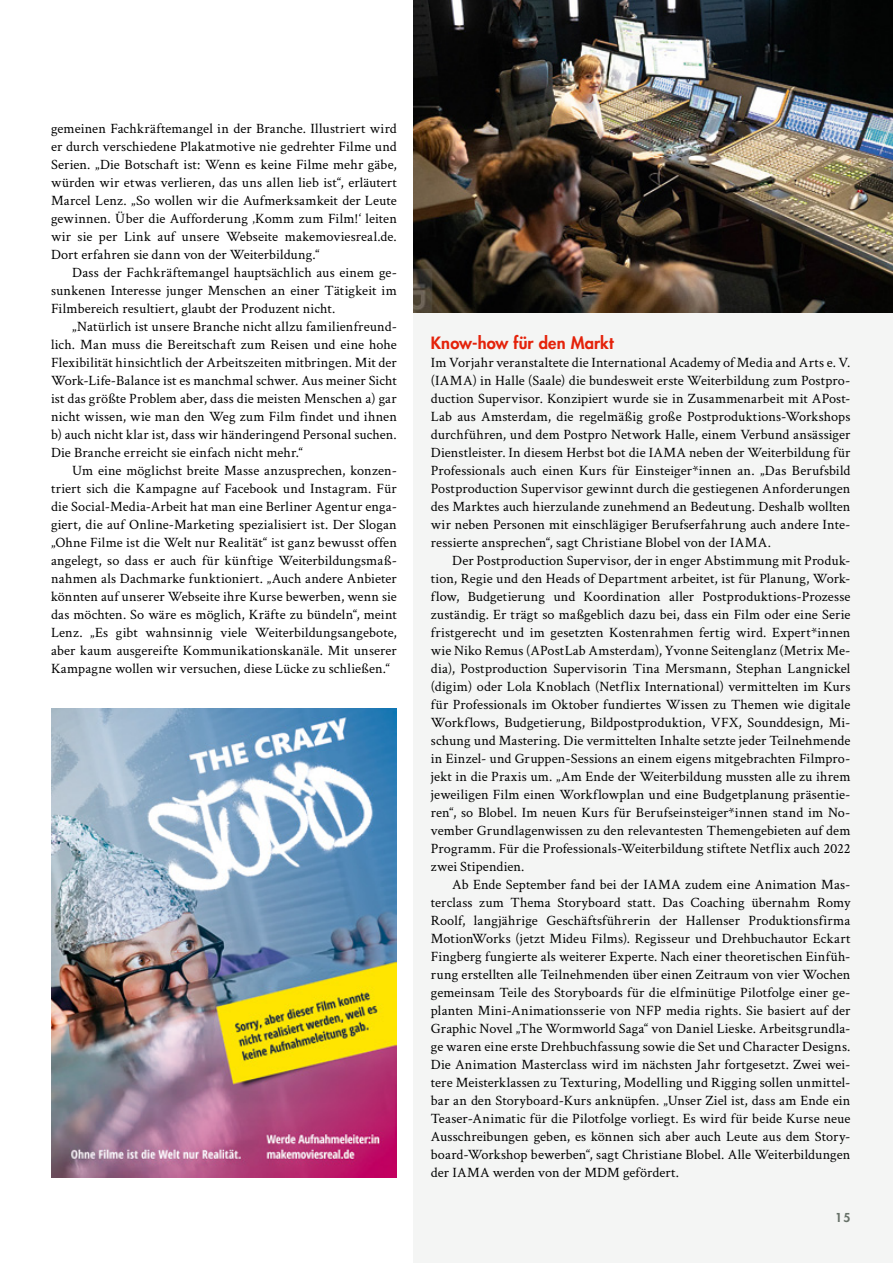
<style>
.page{position:relative;width:893px;height:1263px;background:#fff}
.page>*{position:absolute;margin:0;border:0;box-sizing:border-box;transform-origin:0 0}
._2_kleine_Head_Aktue{font:800 16.5px "Futura Std";letter-spacing:.005em;color:#e4220a}
.Text_mit_Einzug{font:14.25px/18px "Crimson Text";letter-spacing:.005em;color:#000;text-align:justify}
.Text{font:14.25px/18px "Crimson Text";letter-spacing:.01em;color:#000;text-align:justify}
.t1{font:800 12px "Futura Std";color:#677168}
</style>
<div class="page">
<div style="left:414px;top:0;width:479px;height:1263px;background:#f4f5f4"></div>
<img style="left:414px;top:0;width:479px;height:313px">
<img style="left:51px;top:709px;width:346px;height:469px">
<p class="Text_mit_Einzug" style="left:51px;top:118px;width:347px">gemeinen Fachkräftemangel in der Branche. Illustriert wird er durch verschiedene Plakatmotive nie gedrehter Filme und Serien. „Die Botschaft ist: Wenn es keine Filme mehr gäbe, würden wir etwas verlieren, das uns allen lieb ist“, erläutert Marcel Lenz. „So wollen wir die Aufmerksamkeit der Leute gewinnen. Über die Aufforderung ‚Komm zum Film!‘ leiten wir sie per Link auf unsere Webseite makemoviesreal.de.<br>Dort erfahren sie dann von der Weiterbildung.“</p>
<p class="Text_mit_Einzug" style="left:51px;top:262px;width:347px;text-indent:21px">Dass der Fachkräftemangel hauptsächlich aus einem ge&shy;sunkenen Interesse junger Menschen an einer Tätigkeit im Filmbereich resultiert, glaubt der Produzent nicht.</p>
<p class="Text_mit_Einzug" style="left:51px;top:316px;width:347px;text-indent:21px">„Natürlich ist unsere Branche nicht allzu familienfreund&shy;lich. Man muss die Bereitschaft zum Reisen und eine hohe Flexibilität hinsichtlich der Arbeitszeiten mitbringen. Mit der Work-Life-Balance ist es manchmal schwer. Aus meiner Sicht ist das größte Problem aber, dass die meisten Menschen a) gar nicht wissen, wie man den Weg zum Film findet und ihnen b) auch nicht klar ist, dass wir händeringend Personal suchen.<br>Die Branche erreicht sie einfach nicht mehr.“</p>
<p class="Text_mit_Einzug" style="left:51px;top:460px;width:347px;text-indent:21px">Um eine möglichst breite Masse anzusprechen, konzen&shy;triert sich die Kampagne auf Facebook und Instagram. Für die Social-Media-Arbeit hat man eine Berliner Agentur enga&shy;giert, die auf Online-Marketing spezialisiert ist. Der Slogan „Ohne Filme ist die Welt nur Realität“ ist ganz bewusst offen angelegt, so dass er auch für künftige Weiterbildungsmaß&shy;nahmen als Dachmarke funktioniert. „Auch andere Anbieter könnten auf unserer Webseite ihre Kurse bewerben, wenn sie das möchten. So wäre es möglich, Kräfte zu bündeln“, meint Lenz. „Es gibt wahnsinnig viele Weiterbildungsangebote, aber kaum ausgereifte Kommunikationskanäle. Mit unserer Kampagne wollen wir versuchen, diese Lücke zu schließen.“</p>
<p class="_2_kleine_Head_Aktue" style="left:431px;top:332px;width:184px">Know-how für den Markt</p>
<p class="Text" style="left:431px;top:352px;width:421px">Im Vorjahr veranstaltete die International Academy of Media and Arts e. V. (IAMA) in Halle (Saale) die bundesweit erste Weiterbildung zum Postpro&shy;duction Supervisor. Konzipiert wurde sie in Zusammenarbeit mit APost-Lab aus Amsterdam, die regelmäßig große Postproduktions-Workshops durchführen, und dem Postpro Network Halle, einem Verbund ansässiger Dienstleister. In diesem Herbst bot die IAMA neben der Weiterbildung für Professionals auch einen Kurs für Einsteiger*innen an. „Das Berufsbild Postproduction Supervisor gewinnt durch die gestiegenen Anforderungen des Marktes auch hierzulande zunehmend an Bedeutung. Deshalb wollten wir neben Personen mit einschlägiger Berufserfahrung auch andere Inte&shy;ressierte ansprechen“, sagt Christiane Blobel von der IAMA.</p>
<p class="Text_mit_Einzug" style="left:431px;top:550px;width:421px;text-indent:21px">Der Postproduction Supervisor, der in enger Abstimmung mit Produk&shy;tion, Regie und den Heads of Department arbeitet, ist für Planung, Work&shy;flow, Budgetierung und Koordination aller Postproduktions-Prozesse zuständig. Er trägt so maßgeblich dazu bei, dass ein Film oder eine Serie fristgerecht und im gesetzten Kostenrahmen fertig wird. Expert*innen wie Niko Remus (APostLab Amsterdam), Yvonne Seitenglanz (Metrix Me&shy;dia), Postproduction Supervisorin Tina Mersmann, Stephan Langnickel (digim) oder Lola Knoblach (Netflix International) vermittelten im Kurs für Professionals im Oktober fundiertes Wissen zu Themen wie digitale Workflows, Budgetierung, Bildpostproduktion, VFX, Sounddesign, Mi&shy;schung und Mastering. Die vermittelten Inhalte setzte jeder Teilnehmende in Einzel- und Gruppen-Sessions an einem eigens mitgebrachten Filmpro&shy;jekt in die Praxis um. „Am Ende der Weiterbildung mussten alle zu ihrem jeweiligen Film einen Workflowplan und eine Budgetplanung präsentie&shy;ren“, so Blobel. Im neuen Kurs für Berufseinsteiger*innen stand im No&shy;vember Grundlagenwissen zu den relevantesten Themengebieten auf dem Programm. Für die Professionals-Weiterbildung stiftete Netflix auch 2022 zwei Stipendien.</p>
<p class="Text_mit_Einzug" style="left:431px;top:874px;width:421px;text-indent:21px">Ab Ende September fand bei der IAMA zudem eine Animation Mas&shy;terclass zum Thema Storyboard statt. Das Coaching übernahm Romy Roolf, langjährige Geschäftsführerin der Hallenser Produktionsfirma MotionWorks (jetzt Mideu Films). Regisseur und Drehbuchautor Eckart Fingberg fungierte als weiterer Experte. Nach einer theoretischen Einfüh&shy;rung erstellten alle Teilnehmenden über einen Zeitraum von vier Wochen gemeinsam Teile des Storyboards für die elfminütige Pilotfolge einer ge&shy;planten Mini-Animationsserie von NFP media rights. Sie basiert auf der Graphic Novel „The Wormworld Saga“ von Daniel Lieske. Arbeitsgrundla&shy;ge waren eine erste Drehbuchfassung sowie die Set und Character Designs.<br>Die Animation Masterclass wird im nächsten Jahr fortgesetzt. Zwei wei&shy;tere Meisterklassen zu Texturing, Modelling und Rigging sollen unmittel&shy;bar an den Storyboard-Kurs anknüpfen. „Unser Ziel ist, dass am Ende ein Teaser-Animatic für die Pilotfolge vorliegt. Es wird für beide Kurse neue Ausschreibungen geben, es können sich aber auch Leute aus dem Story&shy;board-Workshop bewerben“, sagt Christiane Blobel. Alle Weiterbildungen der IAMA werden von der MDM gefördert.</p>
<p class="t1" style="left:835px;top:1210px;width:17px">15</p>
</div>
